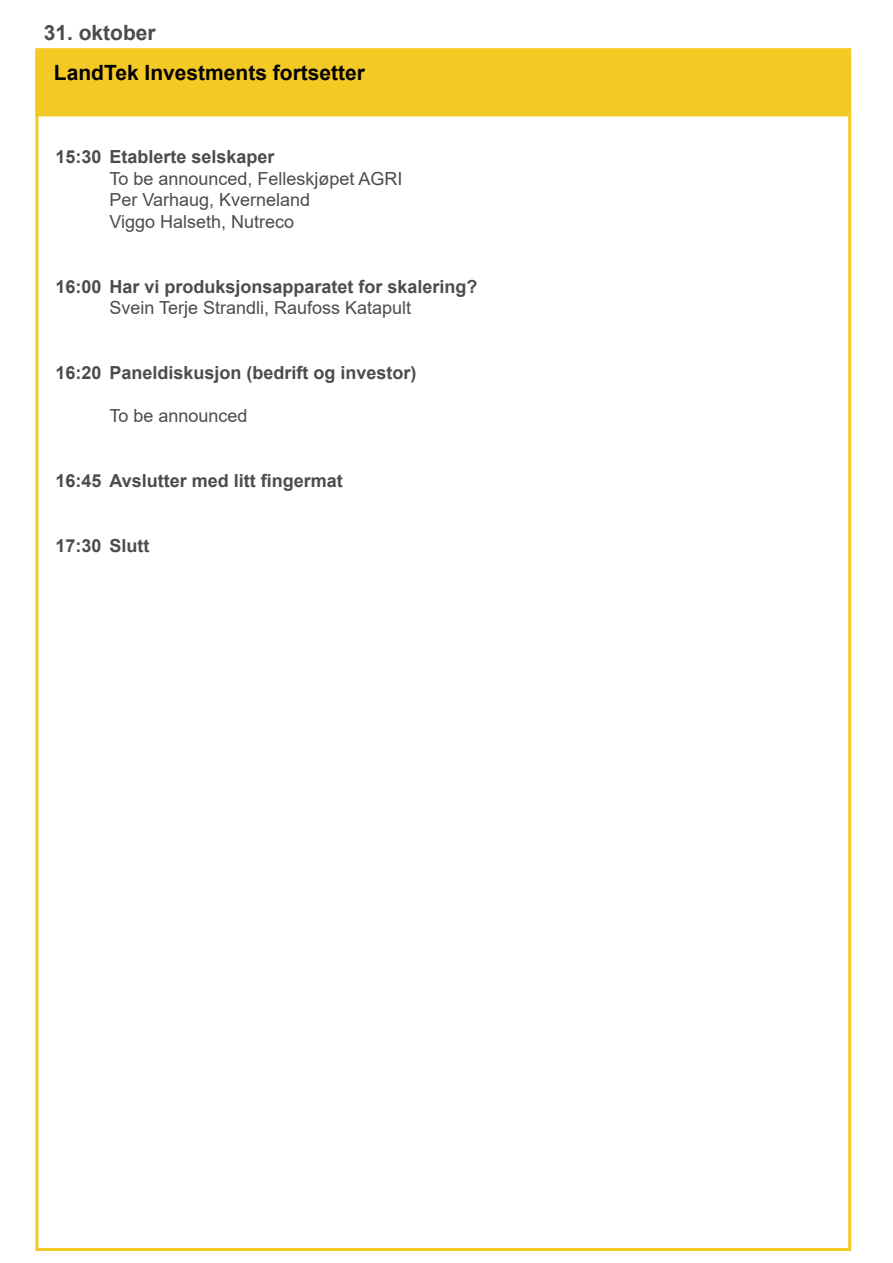
<style>
.page{position:relative;width:893px;height:1263px;background:#fff}
.page>*{position:absolute;margin:0;border:0;box-sizing:border-box;transform-origin:0 0}
.t1{font:700 21px "Arial";color:#040101}
.t2{font:700 21px "Arial";color:#4b4c4d}
.t3{font:700 18px "Arial";color:#4b4c4d}
.t4{font:18px "Arial";color:#4b4c4d}
</style>
<div class="page">
<div style="left:36px;top:50px;width:814px;height:66px;background:#f3c924"></div>
<div style="left:35px;top:49px;width:815px;height:67px;border:2px solid #f3c924"></div>
<p class="t2" style="left:44px;top:18px;width:114px">31. oktober</p>
<p class="t1" style="left:54px;top:58px;width:313px">LandTek Investments fortsetter</p>
<p class="t3" style="left:55px;top:144px;width:221px">15:30 Etablerte selskaper</p>
<p class="t4" style="left:109px;top:166px;width:295px">To be announced, Felleskjøpet AGRI</p>
<p class="t4" style="left:109px;top:187px;width:202px">Per Varhaug, Kverneland</p>
<p class="t4" style="left:109px;top:209px;width:186px">Viggo Halseth, Nutreco</p>
<p class="t3" style="left:55px;top:274px;width:424px">16:00 Har vi produksjonsapparatet for skalering?</p>
<p class="t4" style="left:109px;top:295px;width:303px">Svein Terje Strandli, Raufoss Katapult</p>
<p class="t3" style="left:55px;top:360px;width:363px">16:20 Paneldiskusjon (bedrift og investor)</p>
<p class="t4" style="left:109px;top:403px;width:140px">To be announced</p>
<p class="t3" style="left:55px;top:468px;width:289px">16:45 Avslutter med litt fingermat</p>
<p class="t3" style="left:55px;top:533px;width:95px">17:30 Slutt</p>
</div>
